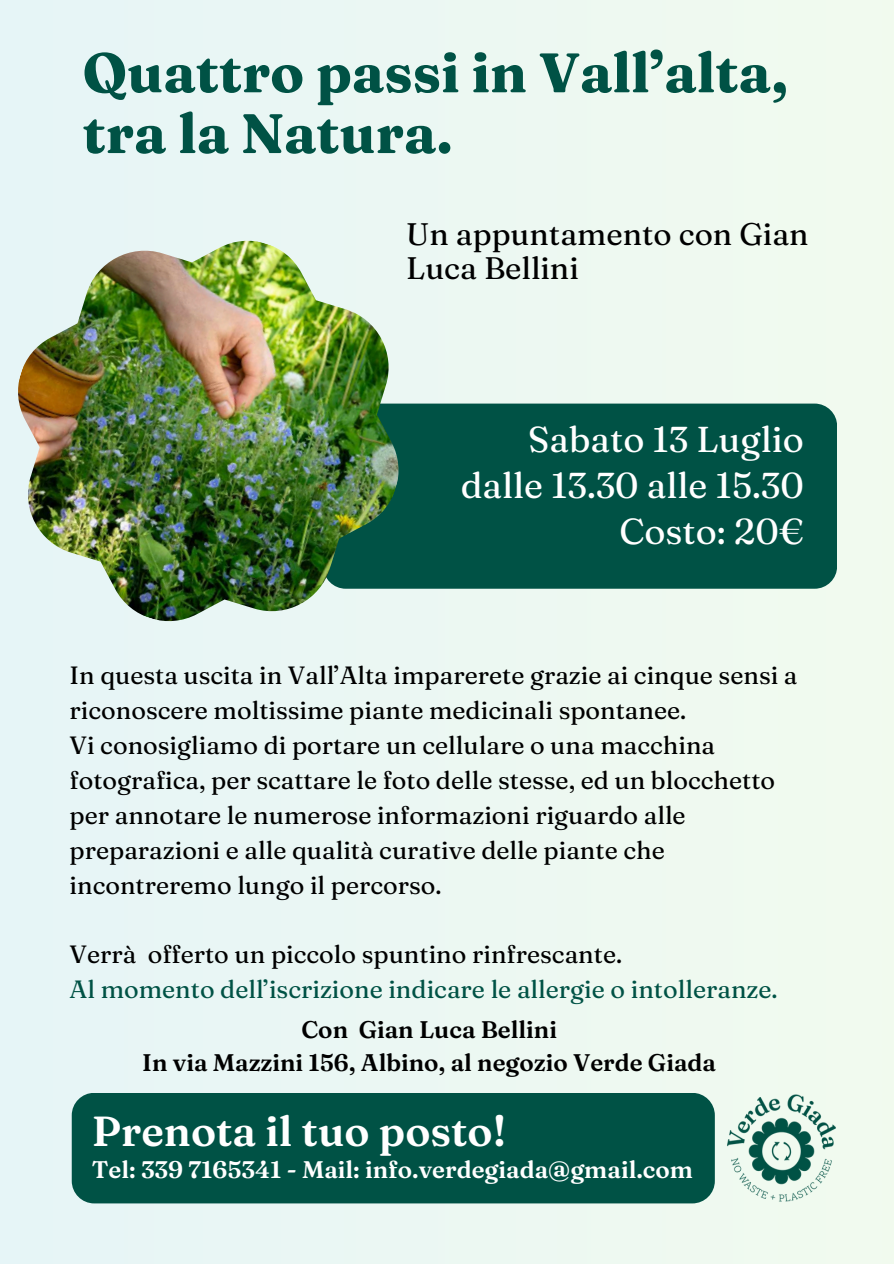
<style>
.page{position:relative;width:894px;height:1264px;background:#fff}
.page>*{position:absolute;margin:0;border:0;box-sizing:border-box;transform-origin:0 0}
.t1{font:700 55.5px/60.8px "Fraunces 9 pt";color:#005245}
.t2{font:600 42px "Fraunces 9 pt";color:#fff}
.t3{font:36px/46.2px "Fraunces 9 pt";color:#fff;text-align:right}
.t4{font:31.05px/33.8px "Fraunces 9 pt";color:#000}
.t5{font:24.9px/35px "Fraunces 9 pt";color:#000}
.t6{font:24.9px "Fraunces 9 pt";color:#005245}
.t7{font:600 24px/32.7px "Fraunces 9 pt";color:#000;text-align:center}
.t8{font:600 24px "Fraunces 9 pt";color:#fff}
</style>
<div class="page">
<div style="left:0;top:0;width:893px;height:1263px;background:#ecf8f2"></div>
<div style="left:323px;top:403px;width:513px;height:185px;background:#005245;border-radius:23px"></div>
<div style="left:72px;top:1092px;width:642px;height:111px;background:#005245;border-radius:22px"></div>
<img style="left:18px;top:240px;width:389px;height:382px">
<img style="left:727px;top:1094px;width:109px;height:108px">
<p class="t1" style="left:83px;top:42px;width:706px">Quattro passi in Vall’alta, tra la Natura.</p>
<h2 class="t4" style="left:406px;top:217px;width:404px">Un appuntamento con Gian<br>Luca Bellini</h2>
<p class="t3" style="left:460px;top:415px;width:344px">Sabato 13 Luglio dalle 13.30 alle 15.30</p>
<p class="t3" style="left:619px;top:507px;width:186px">Costo: 20€</p>
<p class="t5" style="left:69px;top:658px;width:729px">In questa uscita in Vall’Alta imparerete grazie ai cinque sensi a riconoscere moltissime piante medicinali spontanee.</p>
<p class="t5" style="left:69px;top:727px;width:706px">Vi conosigliamo di portare un cellulare o una macchina fotografica, per scattare le foto delle stesse, ed un blocchetto per annotare le numerose informazioni riguardo alle preparazioni e alle qualità curative delle piante che incontreremo lungo il percorso.</p>
<p class="t5" style="left:69px;top:937px;width:554px">Verrà offerto un piccolo spuntino rinfrescante.</p>
<p class="t6" style="left:69px;top:974px;width:709px">Al momento dell’iscrizione indicare le allergie o intolleranze.</p>
<h4 class="t7" style="left:142px;top:1013px;width:575px">Con Gian Luca Bellini<br>In via Mazzini 156, Albino, al negozio Verde Giada</h4>
<p class="t2" style="left:92px;top:1105px;width:416px">Prenota il tuo posto!</p>
<p class="t8" style="left:92px;top:1154px;width:602px">Tel: 339 7165341 - Mail: info.verdegiada@gmail.com</p>
</div>
